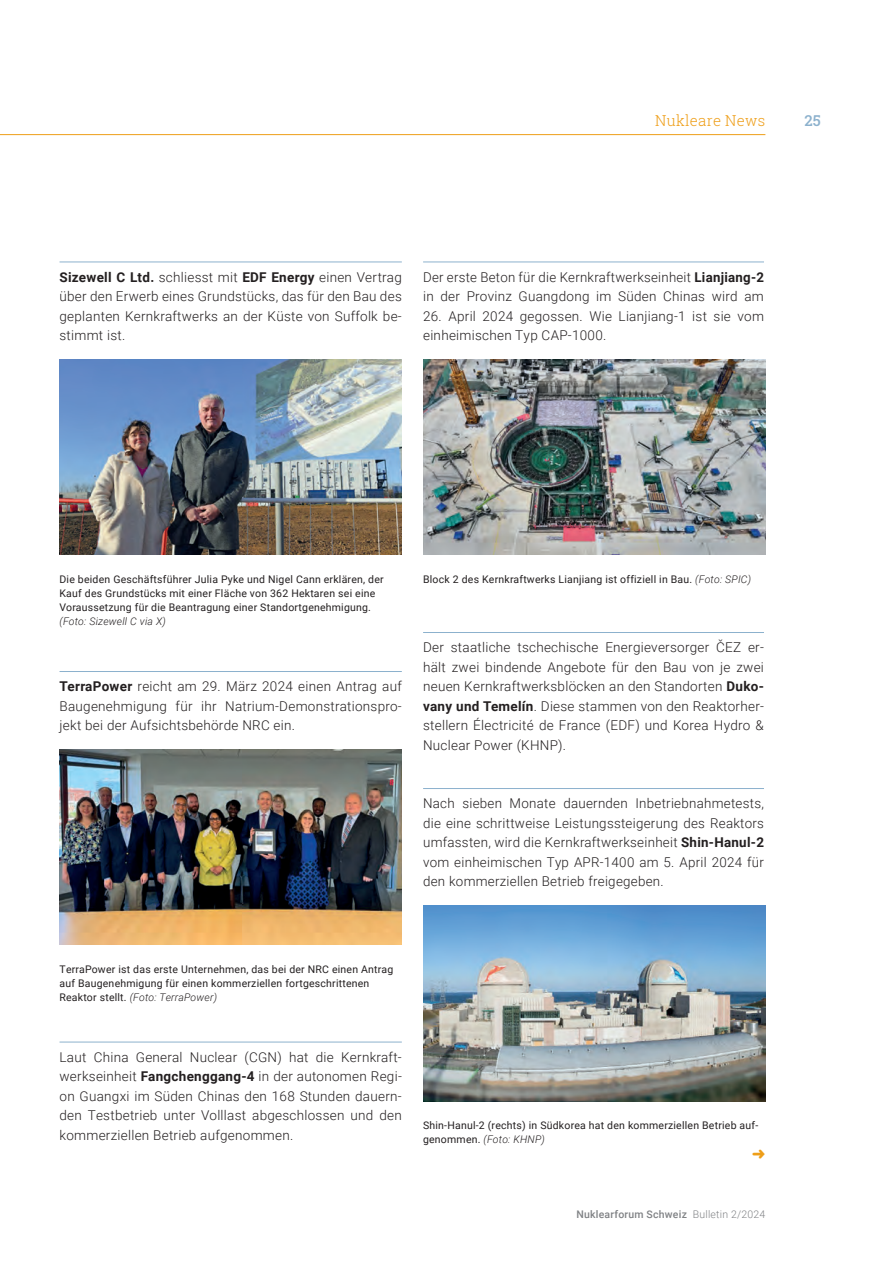
<style>
.page{position:relative;width:893px;height:1263px;background:#fff}
.page>*{position:absolute;margin:0;border:0;box-sizing:border-box;transform-origin:0 0}
.t1{font:300 15px "Roboto Slab";letter-spacing:.02em;color:#ee9e18}
.t2{font:500 15px "Roboto Slab";color:#8cb1cd}
.t3{font:300 13.5px/19.5px "Roboto";letter-spacing:.02em;color:#231f20;text-align:justify}
.t4{font:10.5px/14.2px "Roboto";letter-spacing:.02em;color:#231f20}
.t5{font:500 10.5px "Roboto";letter-spacing:.02em;color:#808285}
.t6{font:italic 300 10.5px "Roboto";letter-spacing:.02em;color:#231f20}
.s1{font-weight:700}
.s2{font-weight:300;font-style:italic}
.s3{font-weight:300}
</style>
<div class="page">
<hr style="left:60px;top:262px;width:342px;height:1px;background:#8cb1cd">
<hr style="left:60px;top:671px;width:342px;height:1px;background:#8cb1cd">
<hr style="left:60px;top:1042px;width:342px;height:1px;background:#8cb1cd">
<hr style="left:423px;top:262px;width:341px;height:1px;background:#8cb1cd">
<hr style="left:423px;top:632px;width:341px;height:1px;background:#8cb1cd">
<hr style="left:423px;top:788px;width:341px;height:1px;background:#8cb1cd">
<img style="left:60px;top:360px;width:342px;height:195px">
<img style="left:423px;top:360px;width:342px;height:195px">
<img style="left:423px;top:906px;width:342px;height:195px">
<img style="left:60px;top:750px;width:342px;height:195px">
<hr style="left:0;top:134px;width:765px;height:1px;background:#ee9e18">
<p class="t1" style="left:655px;top:110px;width:112px">Nukleare News</p>
<p class="t2" style="left:804px;top:110px;width:18px">25</p>
<p class="t3" style="left:60px;top:267px;width:344px"><span class="s1">Sizewell C Ltd.</span> schliesst mit <span class="s1">EDF Energy</span> einen Vertrag über den Erwerb eines Grundstücks, das für den Bau des geplanten Kernkraftwerks an der Küste von Suffolk be&shy;stimmt ist.</p>
<p class="t3" style="left:423px;top:267px;width:342px">Der erste Beton für die Kernkraftwerkseinheit <span class="s1">Lianjiang-2 </span>in der Provinz Guangdong im Süden Chinas wird am</p>
<p class="t3" style="left:423px;top:306px;width:342px">26. April 2024 gegossen. Wie Lianjiang-1 ist sie vom einheimischen Typ CAP-1000.</p>
<p class="t4" style="left:60px;top:571px;width:326px">Die beiden Geschäftsführer Julia Pyke und Nigel Cann erklären, der<br>Kauf des Grundstücks mit einer Fläche von 362 Hektaren sei eine<br>Voraussetzung für die Beantragung einer Standortgenehmigung.</p>
<p class="t6" style="left:60px;top:614px;width:108px">(Foto: Sizewell C via X)</p>
<p class="t3" style="left:60px;top:676px;width:344px"><span class="s1">TerraPower</span> reicht am 29. März 2024 einen Antrag auf Baugenehmigung für ihr Natrium-Demonstrationspro&shy;jekt bei der Aufsichtsbehörde NRC ein.</p>
<p class="t4" style="left:423px;top:571px;width:329px">Block 2 des Kernkraftwerks Lianjiang ist offiziell in Bau. <span class="s2">(Foto: SPIC)</span></p>
<p class="t3" style="left:423px;top:637px;width:342px">Der staatliche tschechische Energieversorger ČEZ er&shy;hält zwei bindende Angebote für den Bau von je zwei neuen Kernkraftwerksblöcken an den Standorten <span class="s1">Duko&shy;vany und Temelín</span>. Diese stammen von den Reaktorher&shy;stellern Électricité de France (EDF) und Korea Hydro &amp; Nuclear Power (KHNP).</p>
<p class="t3" style="left:423px;top:793px;width:342px">Nach sieben Monate dauernden Inbetriebnahmetests, die eine schrittweise Leistungssteigerung des Reaktors umfassten, wird die Kernkraftwerkseinheit <span class="s1">Shin-Hanul-2 </span>vom einheimischen Typ APR-1400 am 5. April 2024 für den kommerziellen Betrieb freigegeben.</p>
<p class="t4" style="left:60px;top:961px;width:335px">TerraPower ist das erste Unternehmen, das bei der NRC einen Antrag auf Baugenehmigung für einen kommerziellen fortgeschrittenen<br>Reaktor stellt. <span class="s2">(Foto: TerraPower)</span></p>
<p class="t3" style="left:60px;top:1047px;width:344px">Laut China General Nuclear (CGN) hat die Kernkraft&shy;werkseinheit <span class="s1">Fangchenggang-4</span> in der autonomen Regi&shy;on Guangxi im Süden Chinas den 168 Stunden dauern&shy;den Testbetrieb unter Volllast abgeschlossen und den kommerziellen Betrieb aufgenommen.</p>
<p class="t4" style="left:423px;top:1117px;width:337px">Shin-Hanul-2 (rechts) in Südkorea hat den kommerziellen Betrieb auf&shy;genommen. <span class="s2">(Foto: KHNP)</span></p>
<p class="t5" style="left:576px;top:1207px;width:191px">Nuklearforum Schweiz <span class="s3">Bulletin 2/2024</span></p>
</div>
